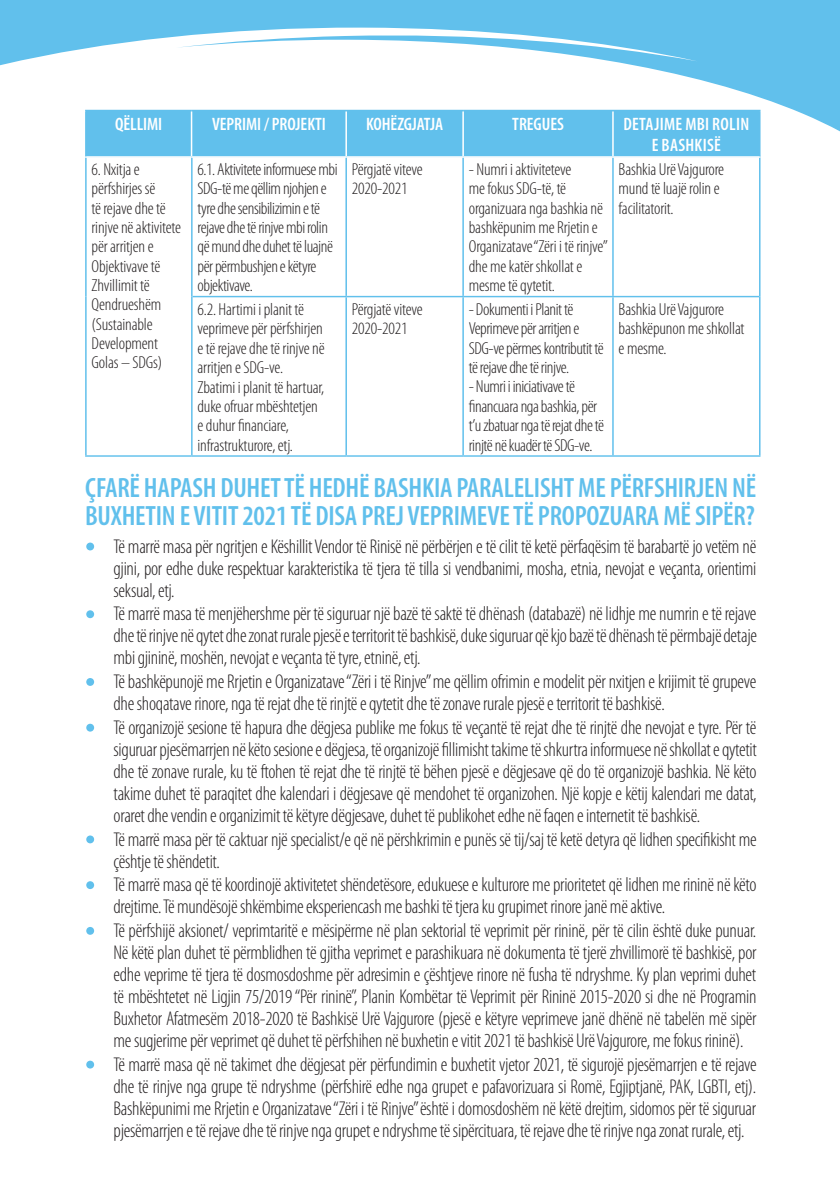
<style>
.page{position:relative;width:840px;height:1191px;background:#fff}
.page>*{position:absolute;margin:0;border:0;box-sizing:border-box;transform-origin:0 0}
.t1{font:600 condensed 28px/28px "Myriad Pro";letter-spacing:-.01em;color:#61c0ec}
.t2{font:300 condensed 20px/22.4px "Myriad Pro";letter-spacing:-.015em;color:#231f20}
.t3{font:600 condensed 18px "Myriad Pro";letter-spacing:-.005em;color:#fff}
.t4{font:600 condensed 18px/21.6px "Myriad Pro";letter-spacing:.015em;color:#fff;text-align:center}
.t5{font:300 condensed 17.4px/19.4px "Myriad Pro";letter-spacing:-.01em;color:#231f20}
</style>
<div class="page">
<svg style="left:0;top:0;width:839px;height:131px"></svg>
<hr style="left:192px;top:296px;width:154px;height:1px;background:#61c0ec">
<hr style="left:346px;top:296px;width:117px;height:1px;background:#61c0ec">
<hr style="left:463px;top:296px;width:149px;height:1px;background:#61c0ec">
<hr style="left:612px;top:296px;width:146px;height:1px;background:#61c0ec">
<hr style="left:85px;top:455px;width:107px;height:2px;background:#61c0ec">
<hr style="left:192px;top:455px;width:154px;height:2px;background:#61c0ec">
<hr style="left:346px;top:455px;width:117px;height:2px;background:#61c0ec">
<hr style="left:463px;top:455px;width:149px;height:2px;background:#61c0ec">
<hr style="left:612px;top:455px;width:148px;height:2px;background:#61c0ec">
<hr style="left:85px;top:157px;width:2px;height:139px;background:#61c0ec">
<hr style="left:191px;top:157px;width:1px;height:139px;background:#61c0ec">
<hr style="left:345px;top:157px;width:2px;height:139px;background:#61c0ec">
<hr style="left:462px;top:157px;width:1px;height:139px;background:#61c0ec">
<hr style="left:612px;top:157px;width:1px;height:139px;background:#61c0ec">
<hr style="left:758px;top:157px;width:2px;height:139px;background:#61c0ec">
<hr style="left:85px;top:296px;width:2px;height:159px;background:#61c0ec">
<hr style="left:191px;top:296px;width:1px;height:159px;background:#61c0ec">
<hr style="left:345px;top:297px;width:2px;height:158px;background:#61c0ec">
<hr style="left:462px;top:297px;width:1px;height:158px;background:#61c0ec">
<hr style="left:612px;top:297px;width:1px;height:158px;background:#61c0ec">
<hr style="left:758px;top:296px;width:2px;height:159px;background:#61c0ec">
<svg style="left:86px;top:542px;width:8px;height:8px"></svg>
<svg style="left:86px;top:610px;width:8px;height:8px"></svg>
<svg style="left:86px;top:678px;width:8px;height:8px"></svg>
<svg style="left:86px;top:723px;width:8px;height:8px"></svg>
<svg style="left:86px;top:835px;width:8px;height:8px"></svg>
<svg style="left:86px;top:881px;width:8px;height:8px"></svg>
<svg style="left:86px;top:927px;width:8px;height:7px"></svg>
<svg style="left:86px;top:1060px;width:8px;height:8px"></svg>
<div style="left:87px;top:111px;width:671px;height:45px;background:#61c0ec"></div>
<div style="left:346px;top:110px;width:117px;height:47px;background:#61c0ec"></div>
<hr style="left:191px;top:111px;width:1px;height:45px;background:#fff">
<hr style="left:345px;top:111px;width:2px;height:45px;background:#fff">
<hr style="left:462px;top:111px;width:1px;height:45px;background:#fff">
<hr style="left:612px;top:111px;width:1px;height:45px;background:#fff">
<hr style="left:85px;top:156px;width:106px;height:2px;background:#fff">
<hr style="left:191px;top:156px;width:155px;height:2px;background:#fff">
<hr style="left:346px;top:156px;width:117px;height:2px;background:#fff">
<hr style="left:612px;top:156px;width:148px;height:2px;background:#fff">
<hr style="left:85px;top:110px;width:106px;height:1px;background:#61c0ec">
<hr style="left:85px;top:111px;width:2px;height:45px;background:#61c0ec">
<hr style="left:191px;top:110px;width:155px;height:1px;background:#61c0ec">
<hr style="left:463px;top:110px;width:149px;height:1px;background:#61c0ec">
<hr style="left:612px;top:110px;width:148px;height:1px;background:#61c0ec">
<hr style="left:758px;top:111px;width:2px;height:45px;background:#61c0ec">
<p class="t3" style="left:115px;top:113px;width:49px">QËLLIMI</p>
<p class="t3" style="left:212px;top:113px;width:115px">VEPRIMI / PROJEKTI</p>
<p class="t3" style="left:366px;top:113px;width:79px">KOHËZGJATJA</p>
<p class="t3" style="left:512px;top:113px;width:53px">TREGUES</p>
<p class="t4" style="left:623px;top:113px;width:127px">DETAJIME MBI ROLIN<br>E BASHKISË</p>
<p class="t5" style="left:91px;top:160px;width:91px">6. Nxitjae përfshirjes së tërejave dhe të rinjve nëaktivitete për arritjene<br>Objektivave të<br>Zhvillimit të<br>Qendrueshëm (Sustainable<br>Development<br>Golas – SDGs)</p>
<p class="t5" style="left:197px;top:160px;width:141px">6.1. Aktivitete informuese mbi<br>SDG-të meqëllim njohjene tyre dhesensibilizimin etë rejave dhe të rinjve mbirolin qëmund dheduhet të luajnë për përmbushjen ekëtyre objektivave.</p>
<p class="t5" style="left:352px;top:160px;width:72px">Përgjatëviteve<br>2020-2021</p>
<p class="t5" style="left:468px;top:160px;width:141px">- Numri i aktiviteteve<br>me fokus SDG-të, të organizuara nga bashkia në bashkëpunim me Rrjetine<br>Organizatave“Zëri i të rinjve” dhe mekatër shkollat e mesme të qytetit.</p>
<p class="t5" style="left:618px;top:160px;width:107px">Bashkia Urë Vajgurore mundtë luajë roline facilitatorit.</p>
<p class="t5" style="left:197px;top:300px;width:128px">6.2. Hartimi i planit të veprimeve përpërfshirjen etërejavedhetë rinjvenë arritjen e SDG-ve.<br>Zbatimi i planit të hartuar, duke ofruarmbështetjen eduhurfinanciare, infrastrukturore, etj.</p>
<p class="t5" style="left:351px;top:300px;width:72px">Përgjatëviteve<br>2020-2021</p>
<p class="t5" style="left:468px;top:300px;width:136px">- Dokumenti i Planittë<br>Veprimevepër arritjen e<br>SDG-ve përmes kontributit të tërejave dhetë rinjve.</p>
<p class="t5" style="left:618px;top:300px;width:127px">Bashkia Urë Vajgurore bashkëpunonmeshkollat e mesme.</p>
<p class="t5" style="left:468px;top:377px;width:137px">- Numri i iniciativavetë financuarangabashkia, për t’uzbatuar ngatërejatdhetë rinjtë në kuadërtë SDG-ve.</p>
<h1 class="t1" style="left:85px;top:473px;width:672px">ÇFARË HAPASH DUHETTË HEDHË BASHKIA PARALELISHTME PËRFSHIRJEN NË<br>BUXHETIN E VITIT 2021 TË DISA PREJ VEPRIMEVETË PROPOZUARA MË SIPËR?</h1>
<p class="t2" style="left:113px;top:535px;width:644px">Të marrë masa për ngritjen e KëshillitVendor të Rinisë në përbërjen e të cilit të ketë përfaqësim të barabartë jo vetëm në gjini, por edhe duke respektuar karakteristika të tjera të tilla si vendbanimi, mosha, etnia, nevojat e veçanta, orientimi seksual,etj.<br>Të marrë masa të menjëhershme për të siguruar një bazë të saktë të dhënash (databazë) në lidhje me numrin e të rejave dhetërinjvenëqytetdhezonatruralepjesëeterritorittëbashkisë,dukesiguruarqëkjobazëtëdhënashtëpërmbajëdetaje mbigjininë, moshën, nevojate veçanta tëtyre, etninë,etj.<br>Të bashkëpunojë me Rrjetin e Organizatave“Zëri i të Rinjve”me qëllim ofrimin e modelit për nxitjen e krijimit të grupeve dheshoqataverinore, nga të rejat dhetërinjtëe qytetitdhe të zonave ruralepjesëeterritorit të bashkisë.<br>Të organizojë sesione të hapura dhe dëgjesa publike me fokus të veçantë të rejat dhe të rinjtë dhe nevojat e tyre. Për të siguruarpjesëmarrjennëkëtosesioneedëgjesa, tëorganizojëfillimisht takimetëshkurtrainformuesenëshkollateqytetit dhe të zonave rurale, ku të ftohen të rejat dhe të rinjtë të bëhen pjesë e dëgjesave që do të organizojë bashkia. Në këto takime duhet të paraqitet dhe kalendari i dëgjesave që mendohet të organizohen. Një kopje e këtij kalendari me datat, oraretdhe vendin eorganizimit tëkëtyre dëgjesave,duhet të publikohet edhe në faqen e internetit të bashkisë.<br>Tëmarrë masapër të caktuarnjëspecialist/e qënë përshkrimin epunës së tij/saj të ketë detyra që lidhen specifikisht me çështjetëshëndetit.<br>Të marrë masa që të koordinojë aktivitetet shëndetësore, edukuese e kulturore me prioritetet që lidhen me rininë në këto drejtime.Të mundësojëshkëmbimeeksperiencash mebashki të tjera ku grupimet rinore janëmë aktive.<br>Të përfshijë aksionet/ veprimtaritë e mësipërme në plan sektorial të veprimit për rininë, për të cilin është duke punuar.<br>Në këtë plan duhet të përmblidhen të gjitha veprimet e parashikuara në dokumenta të tjerë zhvillimorë të bashkisë, por edhe veprime të tjera të dosmosdoshme për adresimin e çështjeve rinore në fusha të ndryshme. Ky plan veprimi duhet të mbështetet në Ligjin 75/2019“Për rininë”, Planin Kombëtar të Veprimit për Rininë 2015-2020 si dhe në Programin Buxhetor Afatmesëm 2018-2020 të Bashkisë Urë Vajgurore (pjesë e këtyre veprimeve janë dhënë në tabelën më sipër me sugjerime përveprimet qëduhet tëpërfshihen në buxhetin e vitit 2021 të bashkisë UrëVajgurore, me fokus rininë).<br>Të marrë masa që në takimet dhe dëgjesat për përfundimin e buxhetit vjetor 2021, të sigurojë pjesëmarrjen e të rejave dhe të rinjve nga grupe të ndryshme (përfshirë edhe nga grupet e pafavorizuara si Romë, Egjiptjanë, PAK, LGBTI, etj).<br>Bashkëpunimi me Rrjetin e Organizatave“Zëri i të Rinjve”është i domosdoshëm në këtë drejtim, sidomos për të siguruar pjesëmarrjene tërejave dhe tërinjve nga grupet endryshme të sipërcituara, të rejave dhe të rinjve nga zonat rurale, etj.</p>
</div>
